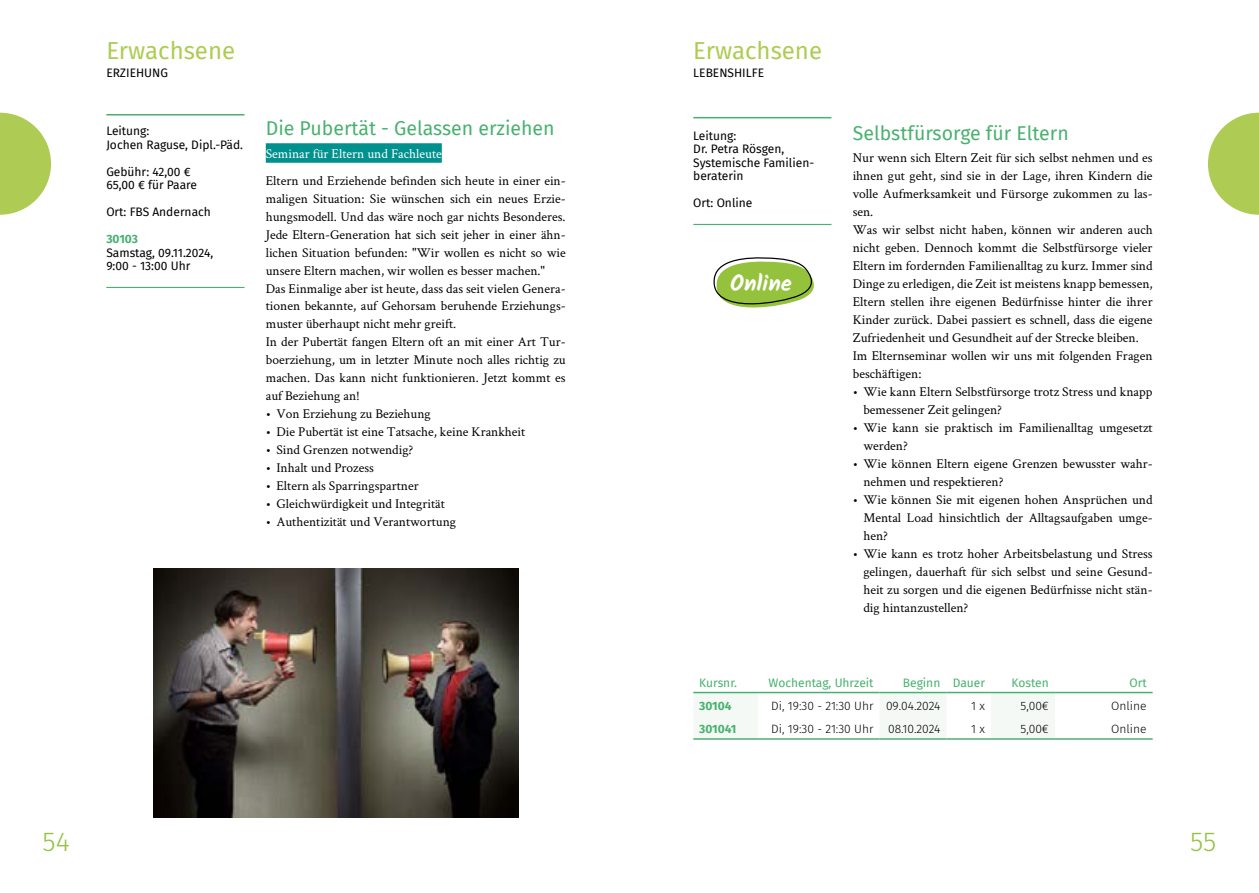
<style>
.page{position:relative;width:1259px;height:893px;background:#fff}
.page>*{position:absolute;margin:0;border:0;box-sizing:border-box;transform-origin:0 0}
.t1{font:300 27px "Fira Sans";color:#94c23d}
.t2{font:24px "Fira Sans";color:#aecc53}
.t3{font:700 22.5px "Kalam";color:#fff}
.t4{font:19.5px "Fira Sans";color:#49b170}
.t5{font:13.5px/18px "Crimson Text";color:#000}
.t6{font:13.5px "Crimson Text";color:#fff}
.t7{font:12px/13.5px "Fira Sans";color:#000}
.t8{font:300 12px "Fira Sans";color:#000}
.t9{font:12px "Fira Sans";color:#49b170}
.t10{font:700 12px "Fira Sans";color:#49b170}
</style>
<div class="page">
<hr style="left:106px;top:114px;width:138px;height:2px;background:#49b170">
<hr style="left:106px;top:287px;width:138px;height:1px;background:#49b170">
<div style="left:266px;top:143px;width:176px;height:20px;background:#00918e"></div>
<img style="left:154px;top:569px;width:364px;height:248px">
<hr style="left:693px;top:117px;width:138px;height:1px;background:#49b170">
<hr style="left:693px;top:224px;width:138px;height:1px;background:#49b170">
<svg style="left:693px;top:691px;width:459px;height:47px"></svg>
<hr style="left:693px;top:692px;width:65px;height:1px;background:#49b170">
<hr style="left:758px;top:692px;width:121px;height:1px;background:#49b170">
<hr style="left:879px;top:692px;width:67px;height:1px;background:#49b170">
<hr style="left:946px;top:692px;width:45px;height:1px;background:#49b170">
<hr style="left:991px;top:692px;width:63px;height:1px;background:#49b170">
<hr style="left:1054px;top:692px;width:98px;height:1px;background:#49b170">
<hr style="left:693px;top:738px;width:65px;height:2px;background:#49b170">
<hr style="left:758px;top:738px;width:121px;height:2px;background:#49b170">
<hr style="left:879px;top:738px;width:67px;height:2px;background:#49b170">
<hr style="left:946px;top:738px;width:45px;height:2px;background:#49b170">
<hr style="left:991px;top:738px;width:63px;height:2px;background:#49b170">
<hr style="left:1054px;top:738px;width:98px;height:2px;background:#49b170">
<svg style="left:713px;top:257px;width:101px;height:51px"></svg>
<svg style="left:1208px;top:113px;width:51px;height:102px"></svg>
<svg style="left:0;top:113px;width:51px;height:102px"></svg>
<h2 class="t2" style="left:106px;top:32px;width:130px">Erwachsene</h2>
<p class="t7" style="left:106px;top:65px;width:63px">ERZIEHUNG</p>
<p class="t7" style="left:106px;top:124px;width:138px">Leitung:<br>Jochen Raguse, Dipl.-Päd.</p>
<p class="t7" style="left:106px;top:164px;width:92px">Gebühr: 42,00 €<br>65,00 € für Paare</p>
<p class="t7" style="left:106px;top:205px;width:106px">Ort: FBS Andernach</p>
<p class="t10" style="left:106px;top:229px;width:33px">30103</p>
<p class="t7" style="left:106px;top:245px;width:108px">Samstag, 09.11.2024,<br>9:00 - 13:00 Uhr</p>
<h3 class="t4" style="left:266px;top:113px;width:290px">Die Pubertät - Gelassen erziehen</h3>
<p class="t6" style="left:266px;top:144px;width:177px">Seminar für Eltern und Fachleute</p>
<p class="t5" style="left:266px;top:171px;width:301px">Eltern und Erziehende befinden sich heute in einer ein&shy;maligen Situation: Sie wünschen sich ein neues Erzie&shy;hungsmodell. Und das wäre noch gar nichts Besonderes.<br>Jede Eltern-Generation hat sich seit jeher in einer ähn&shy;lichen Situation befunden: "Wir wollen es nicht so wie unsere Eltern machen, wir wollen es besser machen." Das Einmalige aber ist heute, dass das seit vielen Genera&shy;tionen bekannte, auf Gehorsam beruhende Erziehungs&shy;muster überhaupt nicht mehr greift.<br>In der Pubertät fangen Eltern oft an mit einer Art Tur&shy;boerziehung, um in letzter Minute noch alles richtig zu machen. Das kann nicht funktionieren. Jetzt kommt es auf Beziehung an!</p>
<p class="t5" style="left:266px;top:405px;width:166px">• Von Erziehung zu Beziehung</p>
<p class="t5" style="left:266px;top:423px;width:261px">• Die Pubertät ist eine Tatsache, keine Krankheit</p>
<p class="t5" style="left:266px;top:441px;width:149px">• Sind Grenzen notwendig?</p>
<p class="t5" style="left:266px;top:459px;width:110px">• Inhalt und Prozess</p>
<p class="t5" style="left:266px;top:477px;width:154px">• Eltern als Sparringspartner</p>
<p class="t5" style="left:266px;top:495px;width:181px">• Gleichwürdigkeit und Integrität</p>
<p class="t5" style="left:266px;top:513px;width:192px">• Authentizität und Verantwortung</p>
<h2 class="t2" style="left:693px;top:32px;width:130px">Erwachsene</h2>
<p class="t7" style="left:693px;top:65px;width:72px">LEBENSHILFE</p>
<p class="t7" style="left:693px;top:128px;width:122px">Leitung:<br>Dr. Petra Rösgen,<br>Systemische Familien&shy;beraterin</p>
<p class="t7" style="left:693px;top:196px;width:61px">Ort: Online</p>
<h3 class="t3" style="left:730px;top:270px;width:63px">Online</h3>
<h3 class="t4" style="left:852px;top:118px;width:218px">Selbstfürsorge für Eltern</h3>
<p class="t5" style="left:852px;top:148px;width:301px">Nur wenn sich Eltern Zeit für sich selbst nehmen und es ihnen gut geht, sind sie in der Lage, ihren Kindern die volle Aufmerksamkeit und Fürsorge zukommen zu las&shy;sen.<br>Was wir selbst nicht haben, können wir anderen auch nicht geben. Dennoch kommt die Selbstfürsorge vieler Eltern im fordernden Familienalltag zu kurz. Immer sind Dinge zu erledigen, die Zeit ist meistens knapp bemessen, Eltern stellen ihre eigenen Bedürfnisse hinter die ihrer Kinder zurück. Dabei passiert es schnell, dass die eigene Zufriedenheit und Gesundheit auf der Strecke bleiben.<br>Im Elternseminar wollen wir uns mit folgenden Fragen beschäftigen:</p>
<p class="t5" style="left:863px;top:382px;width:291px;text-indent:-11px">• Wie kann Eltern Selbstfürsorge trotz Stress und knapp bemessener Zeit gelingen?</p>
<p class="t5" style="left:863px;top:418px;width:291px;text-indent:-11px">• Wie kann sie praktisch im Familienalltag umgesetzt werden?</p>
<p class="t5" style="left:863px;top:454px;width:291px;text-indent:-11px">• Wie können Eltern eigene Grenzen bewusster wahr&shy;nehmen und respektieren?</p>
<p class="t5" style="left:863px;top:490px;width:291px;text-align:justify;text-indent:-11px">• Wie können Sie mit eigenen hohen Ansprüchen und Mental Load hinsichtlich der Alltagsaufgaben umge&shy;hen?</p>
<p class="t5" style="left:863px;top:544px;width:291px;text-align:justify;text-indent:-11px">• Wie kann es trotz hoher Arbeitsbelastung und Stress gelingen, dauerhaft für sich selbst und seine Gesund&shy;heit zu sorgen und die eigenen Bedürfnisse nicht stän&shy;dig hintanzustellen?</p>
<p class="t9" style="left:699px;top:673px;width:39px">Kursnr.</p>
<p class="t9" style="left:768px;top:673px;width:106px">Wochentag, Uhrzeit</p>
<p class="t9" style="left:903px;top:673px;width:84px">Beginn Dauer</p>
<p class="t9" style="left:1011px;top:673px;width:39px">Kosten</p>
<p class="t9" style="left:1129px;top:673px;width:19px">Ort</p>
<p class="t10" style="left:699px;top:695px;width:34px">30104</p>
<p class="t8" style="left:771px;top:697px;width:171px">Di, 19:30 - 21:30 Uhr 09.04.2024</p>
<p class="t8" style="left:971px;top:697px;width:15px">1 x</p>
<p class="t8" style="left:1020px;top:697px;width:30px">5,00€</p>
<p class="t8" style="left:1111px;top:697px;width:37px">Online</p>
<p class="t10" style="left:699px;top:719px;width:39px">301041</p>
<p class="t8" style="left:771px;top:720px;width:171px">Di, 19:30 - 21:30 Uhr 08.10.2024</p>
<p class="t8" style="left:971px;top:720px;width:15px">1 x</p>
<p class="t8" style="left:1020px;top:720px;width:30px">5,00€</p>
<p class="t8" style="left:1111px;top:720px;width:37px">Online</p>
<h1 class="t1" style="left:43px;top:822px;width:29px">54</h1>
<h1 class="t1" style="left:1190px;top:822px;width:28px">55</h1>
</div>
